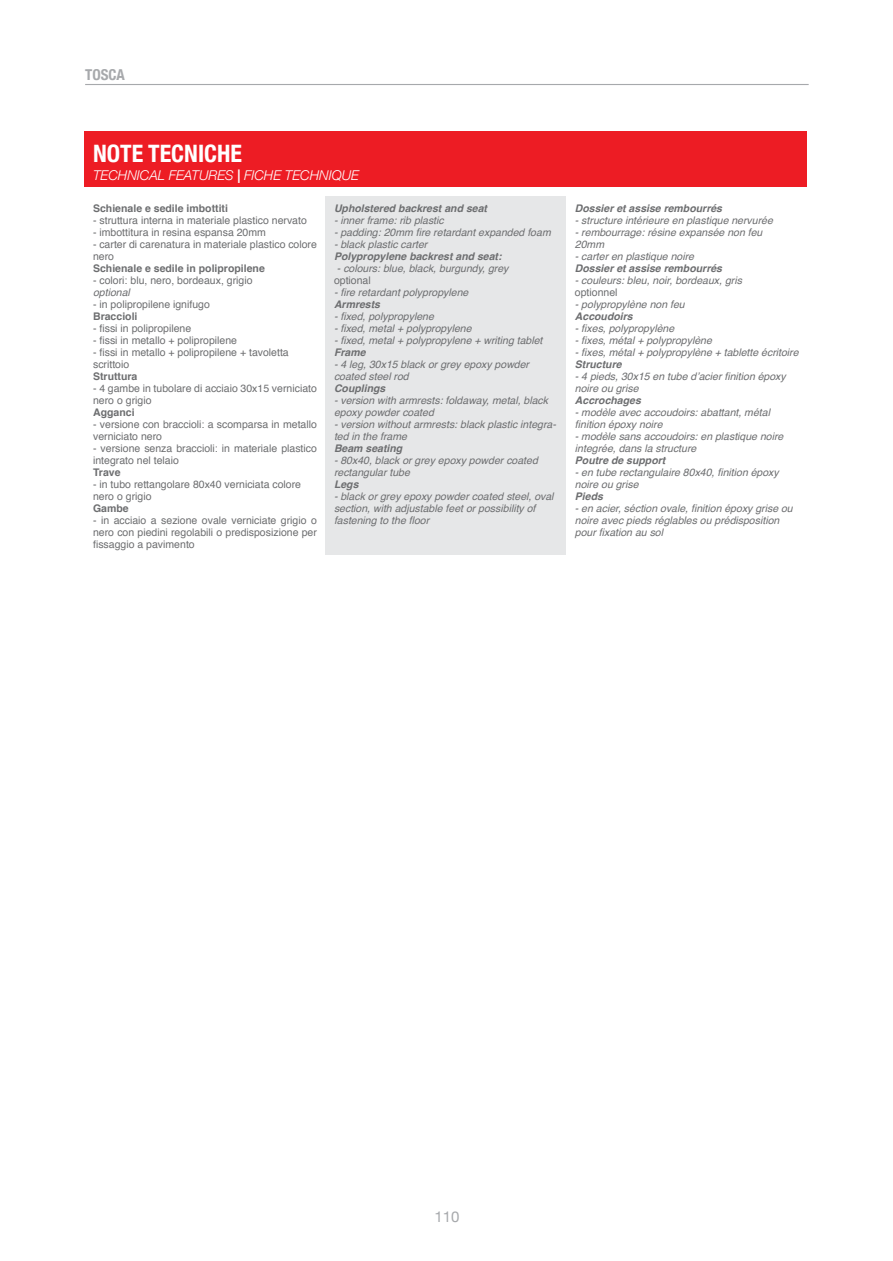
<style>
.page{position:relative;width:893px;height:1261px;background:#fff}
.page>*{position:absolute;margin:0;border:0;box-sizing:border-box;transform-origin:0 0}
.t1{font:700 condensed 24px "Helvetica Neue";color:#fff}
.t2{font:700 condensed 15px "Helvetica Neue";color:#a7a9ac}
.t3{font:15px "Helvetica Neue";color:#a7a9ac}
.t4{font:italic 300 13.5px "Helvetica Neue";color:#fff}
.t5{font:italic 10.5px/12px "Helvetica";color:#6d6e70}
.t6{font:10.5px/12px "Helvetica";color:#6d6e70}
.t7{font:italic 700 10.5px "Helvetica";color:#6d6e70}
.t8{font:700 10.5px "Helvetica";color:#6d6e70}
.s1{font-weight:700;font-style:normal}
</style>
<div class="page">
<hr style="left:85px;top:84px;width:723px;height:1px;background:#a7a9ac">
<div style="left:85px;top:132px;width:722px;height:55px;background:#ed1c24"></div>
<div style="left:325px;top:196px;width:241px;height:358px;background:#e6e7e8"></div>
<h2 class="t2" style="left:85px;top:65px;width:41px">TOSCA</h2>
<h1 class="t1" style="left:93px;top:139px;width:150px">NOTE TECNICHE</h1>
<p class="t4" style="left:93px;top:167px;width:267px">TECHNICAL FEATURES <span class="s1">|</span> FICHE TECHNIQUE</p>
<p class="t8" style="left:93px;top:204px;width:136px">Schienale e sedile imbottiti</p>
<p class="t6" style="left:93px;top:215px;width:215px">- struttura interna in materiale plastico nervato</p>
<p class="t6" style="left:93px;top:227px;width:174px">- imbottitura in resina espansa 20mm</p>
<p class="t6" style="left:93px;top:239px;width:225px">- carter di carenatura in materiale plastico colore nero</p>
<p class="t8" style="left:93px;top:264px;width:173px">Schienale e sedile in polipropilene</p>
<p class="t6" style="left:93px;top:275px;width:161px">- colori: blu, nero, bordeaux, grigio</p>
<p class="t5" style="left:93px;top:287px;width:38px">optional</p>
<p class="t6" style="left:93px;top:299px;width:118px">- in polipropilene ignifugo</p>
<p class="t8" style="left:93px;top:312px;width:46px">Braccioli</p>
<p class="t6" style="left:93px;top:323px;width:100px">- fissi in polipropilene</p>
<p class="t6" style="left:93px;top:335px;width:145px">- fissi in metallo + polipropilene</p>
<p class="t6" style="left:93px;top:347px;width:197px">- fissi in metallo + polipropilene + tavoletta scrittoio</p>
<p class="t8" style="left:93px;top:372px;width:46px">Struttura</p>
<p class="t6" style="left:93px;top:383px;width:225px">- 4 gambe in tubolare di acciaio 30x15 verniciato nero o grigio</p>
<p class="t8" style="left:93px;top:408px;width:43px">Agganci</p>
<p class="t6" style="left:93px;top:419px;width:225px">- versione con braccioli: a scomparsa in metallo verniciato nero</p>
<p class="t6" style="left:93px;top:443px;width:225px">- versione senza braccioli: in materiale plastico integrato nel telaio</p>
<p class="t8" style="left:93px;top:468px;width:29px">Trave</p>
<p class="t6" style="left:93px;top:479px;width:209px">- in tubo rettangolare 80x40 verniciata colore nero o grigio</p>
<p class="t8" style="left:93px;top:504px;width:37px">Gambe</p>
<p class="t6" style="left:93px;top:515px;width:225px;text-align:justify">- in acciaio a sezione ovale verniciate grigio o nero con piedini regolabili o predisposizione per fissaggio a pavimento</p>
<p class="t7" style="left:334px;top:204px;width:154px">Upholstered backrest and seat</p>
<p class="t5" style="left:334px;top:215px;width:111px">- inner frame: rib plastic</p>
<p class="t5" style="left:334px;top:227px;width:218px">- padding: 20mm fire retardant expanded foam</p>
<p class="t5" style="left:334px;top:239px;width:95px">- black plastic carter</p>
<p class="t7" style="left:334px;top:252px;width:169px">Polypropylene backrest and seat:</p>
<p class="t5" style="left:337px;top:263px;width:173px">- colours: blue, black, burgundy, grey</p>
<p class="t6" style="left:334px;top:275px;width:38px">optional</p>
<p class="t5" style="left:334px;top:287px;width:136px">- fire retardant polypropylene</p>
<p class="t7" style="left:334px;top:300px;width:48px">Armrests</p>
<p class="t5" style="left:334px;top:311px;width:101px">- fixed, polypropylene</p>
<p class="t5" style="left:334px;top:323px;width:139px">- fixed, metal + polypropylene</p>
<p class="t5" style="left:334px;top:335px;width:210px">- fixed, metal + polypropylene + writing tablet</p>
<p class="t7" style="left:334px;top:348px;width:33px">Frame</p>
<p class="t5" style="left:334px;top:359px;width:196px">- 4 leg, 30x15 black or grey epoxy powder coated steel rod</p>
<p class="t7" style="left:334px;top:384px;width:53px">Couplings</p>
<p class="t5" style="left:334px;top:395px;width:215px">- version with armrests: foldaway, metal, black epoxy powder coated</p>
<p class="t5" style="left:334px;top:419px;width:223px">- version without armrests: black plastic integra&shy;ted in the frame</p>
<p class="t7" style="left:334px;top:444px;width:70px">Beam seating</p>
<p class="t5" style="left:334px;top:455px;width:205px">- 80x40, black or grey epoxy powder coated rectangular tube</p>
<p class="t7" style="left:334px;top:480px;width:26px">Legs</p>
<p class="t5" style="left:334px;top:491px;width:221px">- black or grey epoxy powder coated steel, oval section, with adjustable feet or possibility of fastening to the floor</p>
<p class="t7" style="left:574px;top:204px;width:149px">Dossier et assise rembourrés</p>
<p class="t5" style="left:574px;top:215px;width:199px">- structure intérieure en plastique nervurée</p>
<p class="t5" style="left:574px;top:227px;width:189px">- rembourrage: résine expansée non feu<br>20mm</p>
<p class="t5" style="left:574px;top:251px;width:121px">- carter en plastique noire</p>
<p class="t7" style="left:574px;top:264px;width:149px">Dossier et assise rembourrés</p>
<p class="t5" style="left:574px;top:275px;width:168px">- couleurs: bleu, noir, bordeaux, gris</p>
<p class="t6" style="left:574px;top:287px;width:44px">optionnel</p>
<p class="t5" style="left:574px;top:299px;width:111px">- polypropylène non feu</p>
<p class="t7" style="left:574px;top:312px;width:59px">Accoudoirs</p>
<p class="t5" style="left:574px;top:323px;width:101px">- fixes, polypropylène</p>
<p class="t5" style="left:574px;top:335px;width:138px">- fixes, métal + polypropylène</p>
<p class="t5" style="left:574px;top:347px;width:225px">- fixes, métal + polypropylène + tablette écritoire</p>
<p class="t7" style="left:574px;top:360px;width:48px">Structure</p>
<p class="t5" style="left:574px;top:371px;width:212px">- 4 pieds, 30x15 en tube d’acier finition époxy noire ou grise</p>
<p class="t7" style="left:574px;top:396px;width:67px">Accrochages</p>
<p class="t5" style="left:574px;top:407px;width:196px">- modèle avec accoudoirs: abattant, métal finition époxy noire</p>
<p class="t5" style="left:574px;top:431px;width:210px">- modèle sans accoudoirs: en plastique noire integrée, dans la structure</p>
<p class="t7" style="left:574px;top:456px;width:92px">Poutre de support</p>
<p class="t5" style="left:574px;top:467px;width:205px">- en tube rectangulaire 80x40, finition époxy noire ou grise</p>
<p class="t7" style="left:574px;top:492px;width:30px">Pieds</p>
<p class="t5" style="left:574px;top:503px;width:219px">- en acier, séction ovale, finition époxy grise ou noire avec pieds réglables ou prédisposition pour fixation au sol</p>
<h2 class="t3" style="left:434px;top:1208px;width:27px">110</h2>
</div>
